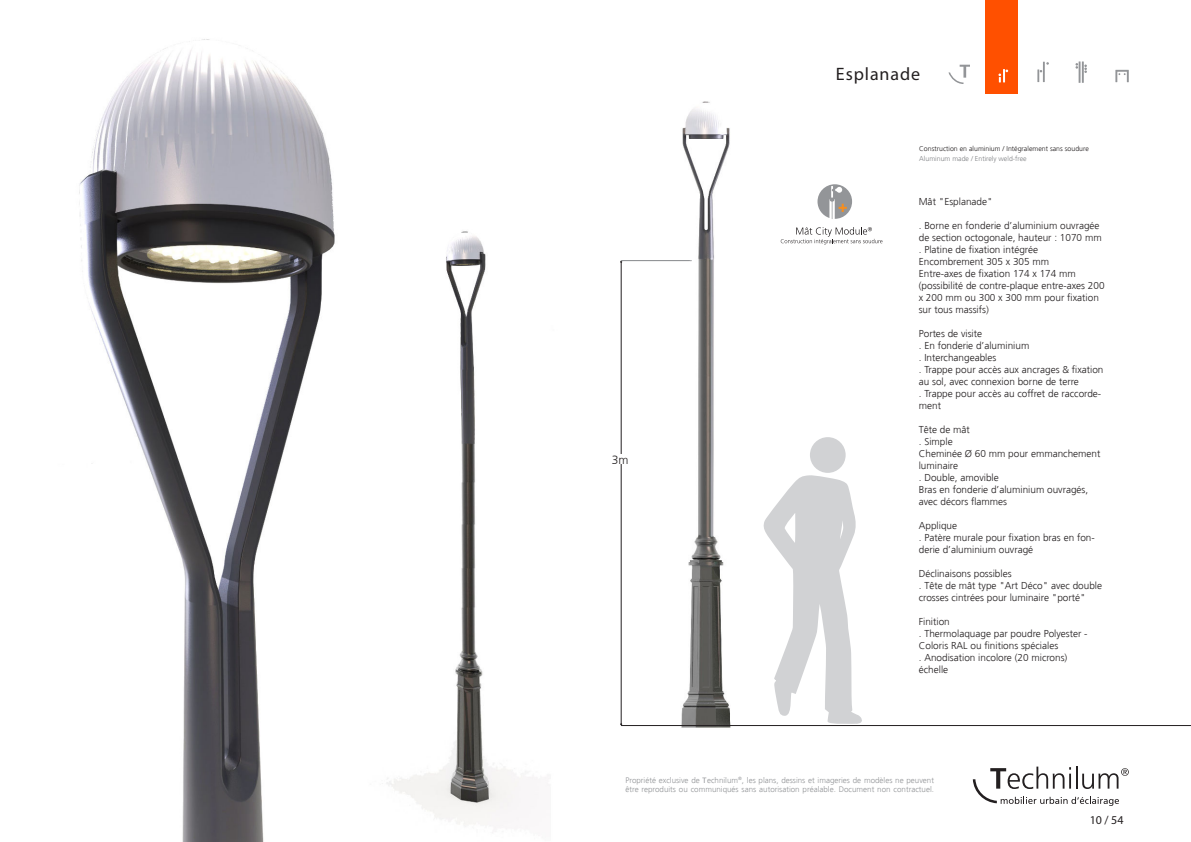
<style>
.page{position:relative;width:1191px;height:842px;background:#fff}
.page>*{position:absolute;margin:0;border:0;box-sizing:border-box;transform-origin:0 0}
.t1{font:18px "Myriad Pro";letter-spacing:.05em;color:#231f20}
.t2{font:12px "Myriad Pro";color:#231f20}
.t3{font:300 12px "Frutiger";color:#231f20}
.t4{font:300 10px/12px "Frutiger";color:#231f20}
.t5{font:300 8px/9.6px "Frutiger";color:#939598}
.t6{font:300 7px "Frutiger";color:#231f20}
.t7{font:300 7px "Frutiger";color:#808285}
.s1{font-family:"Myriad Pro";font-weight:400}
</style>
<div class="page">
<img style="left:620px;top:101px;width:112px;height:627px">
<div style="left:986px;top:0;width:32px;height:94px;background:#ff5000"></div>
<svg style="left:1115px;top:70px;width:13px;height:12px"></svg>
<svg style="left:1075px;top:61px;width:12px;height:22px"></svg>
<svg style="left:1037px;top:62px;width:12px;height:20px"></svg>
<svg style="left:998px;top:69px;width:10px;height:13px"></svg>
<svg style="left:948px;top:65px;width:22px;height:19px"></svg>
<svg style="left:972px;top:767px;width:156px;height:39px"></svg>
<hr style="left:621px;top:725px;width:570px;height:1px;background:#231f20">
<hr style="left:621px;top:262px;width:1px;height:462px;background:#231f20">
<div style="left:605px;top:454px;width:30px;height:9px;background:#fff"></div>
<svg style="left:620px;top:260px;width:71px;height:3px"></svg>
<svg style="left:763px;top:475px;width:99px;height:249px"></svg>
<div style="left:811px;top:438px;width:33px;height:34px;background:#d1d2d4;border-radius:50%"></div>
<div style="left:810px;top:437px;width:35px;height:36px;border:2px solid #d1d2d4;border-radius:50%"></div>
<svg style="left:817px;top:184px;width:35px;height:35px"></svg>
<svg style="left:780px;top:227px;width:102px;height:17px"></svg>
<img style="left:79px;top:39px;width:454px;height:803px">
<p class="t3" style="left:612px;top:454px;width:18px">3m</p>
<h1 class="t1" style="left:836px;top:62px;width:86px">Esplanade</h1>
<p class="t6" style="left:919px;top:146px;width:171px">Construction en aluminium / Intégralement sans soudure</p>
<p class="t7" style="left:919px;top:156px;width:109px">Aluminum made / Entirely weld-free</p>
<p class="t4" style="left:918px;top:196px;width:75px">Mât "Esplanade"</p>
<p class="t4" style="left:918px;top:220px;width:187px">. Borne en fonderie d’aluminium ouvragée de section octogonale, hauteur : 1070 mm . Platine de fixation intégrée Encombrement 305 x 305 mm<br>Entre-axes de fixation 174 x 174 mm (possibilité de contre-plaque entre-axes 200 x 200 mm ou 300 x 300 mm pour fixation sur tous massifs)</p>
<p class="t4" style="left:918px;top:328px;width:186px">Portes de visite<br>. En fonderie d’aluminium<br>. Interchangeables<br>. Trappe pour accès aux ancrages &amp; fixation au sol, avec connexion borne de terre<br>. Trappe pour accès au coffret de raccorde&shy;ment</p>
<p class="t4" style="left:918px;top:424px;width:183px">Tête de mât<br>. Simple<br>Cheminée Ø 60 mm pour emmanchement luminaire<br>. Double, amovible<br>Bras en fonderie d’aluminium ouvragés, avec décors flammes</p>
<p class="t4" style="left:918px;top:520px;width:177px">Applique<br>. Patère murale pour fixation bras en fon&shy;derie d’aluminium ouvragé</p>
<p class="t4" style="left:918px;top:568px;width:185px">Déclinaisons possibles<br>. Tête de mât type "Art Déco" avec double crosses cintrées pour luminaire "porté"</p>
<p class="t4" style="left:918px;top:616px;width:170px">Finition<br>. Thermolaquage par poudre Polyester -<br>Coloris RAL ou finitions spéciales<br>. Anodisation incolore (20 microns) échelle</p>
<p class="t5" style="left:625px;top:775px;width:310px">Propriété exclusive de <span class="s1">T</span>echnilum<sup>®</sup>, les plans, dessins et imageries de modèles ne peuvent être reproduits ou communiqués sans autorisation préalable. Document non contractuel.</p>
<p class="t2" style="left:1089px;top:812px;width:35px">10 / 54</p>
</div>
